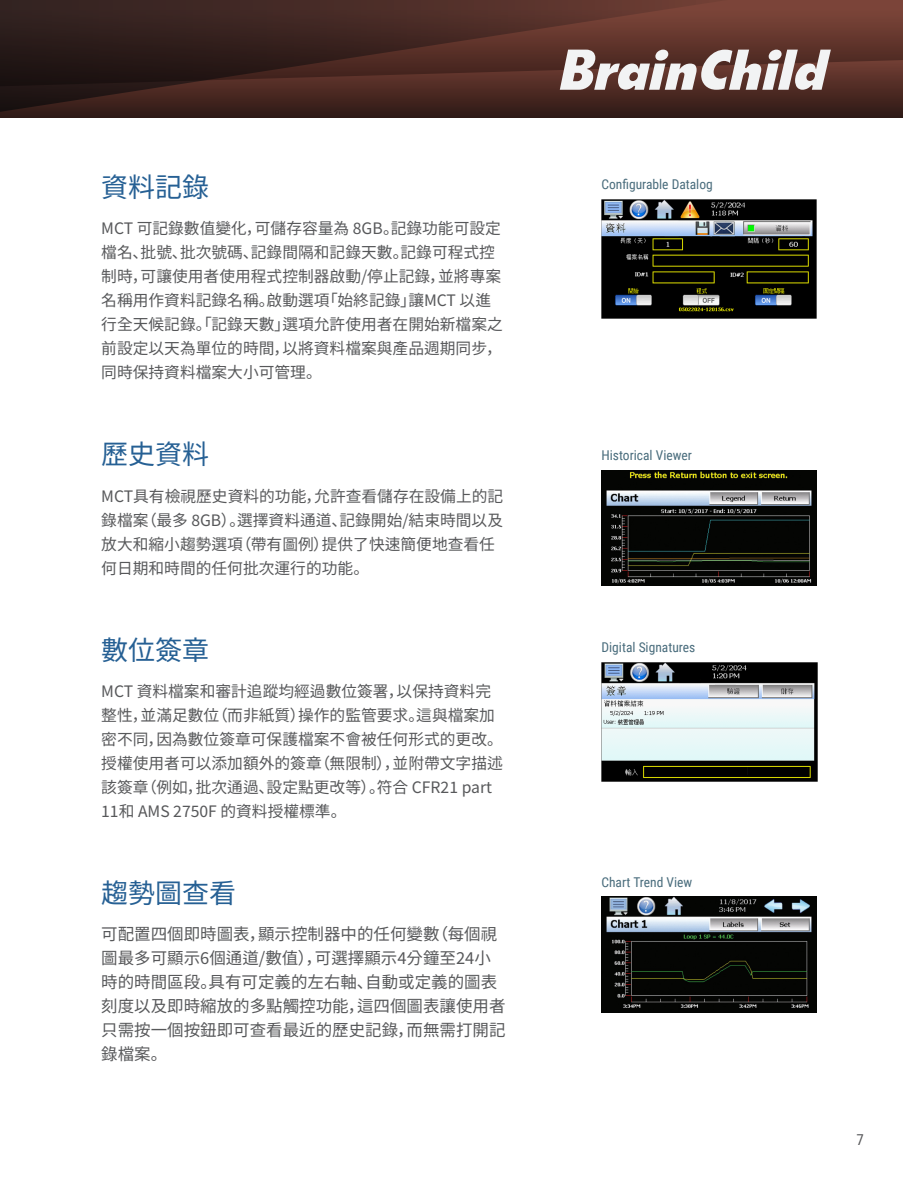
<style>
.page{position:relative;width:918px;height:1188px;background:#fff}
.page>*{position:absolute;margin:0;border:0;box-sizing:border-box;transform-origin:0 0}
.head_1{font:27px "Noto Sans CJ Kkr";color:#266094}
.t1{font:16.5px/24px "Noto Sans CJ Kkr";color:#57585a}
.t2{font:15.75px/24px "Noto Sans CJ Kkr";color:#57585a}
.Page_Number{font:15px "Roboto Condensed";color:#57585a}
.Image_Caption{font:13.5px "Roboto Condensed";color:#496c7c}
</style>
<div class="page">
<div style="left:0;top:0;width:903px;height:118px;background:#311c18"></div>
<svg style="left:0;top:0;width:903px;height:112px"></svg>
<svg style="left:560px;top:50px;width:271px;height:40px;background:#ab9a97"></svg>
<img style="left:601px;top:470px;width:216px;height:116px">
<img style="left:601px;top:897px;width:216px;height:116px">
<img style="left:602px;top:199px;width:215px;height:119px">
<img style="left:602px;top:663px;width:216px;height:119px">
<p class="head_1" style="left:101px;top:172px;width:109px">資料記錄</p>
<p class="t2" style="left:101px;top:217px;width:403px">MCT 可記錄數值變化，可儲存容量為 8GB。記錄功能可設定檔名、批號、批次號碼、記錄間隔和記錄天數。記錄可程式控制時，可讓使用者使用程式控制器啟動/停止記錄，並將專案名稱用作資料記錄名稱。啟動選項「始終記錄」讓MCT 以進行全天候記錄。「記錄天數」選項允許使用者在開始新檔案之前設定以天為單位的時間，以將資料檔案與產品週期同步，同時保持資料檔案大小可管理。</p>
<p class="head_1" style="left:101px;top:439px;width:109px">歷史資料</p>
<p class="t2" style="left:101px;top:484px;width:404px">MCT具有檢視歷史資料的功能，允許查看儲存在設備上的記錄檔案（最多 8GB）。選擇資料通道、記錄開始/結束時間以及放大和縮小趨勢選項（帶有圖例）提供了快速簡便地查看任何日期和時間的任何批次運行的功能。</p>
<p class="head_1" style="left:101px;top:634px;width:109px">數位簽章</p>
<p class="t2" style="left:101px;top:680px;width:403px">MCT 資料檔案和審計追蹤均經過數位簽署，以保持資料完整性，並滿足數位（而非紙質）操作的監管要求。這與檔案加密不同，因為數位簽章可保護檔案不會被任何形式的更改。授權使用者可以添加額外的簽章（無限制），並附帶文字描述該簽章（例如，批次通過、設定點更改等）。符合 CFR21 part<br>11和 AMS 2750F 的資料授權標準。</p>
<p class="head_1" style="left:101px;top:878px;width:136px">趨勢圖查看</p>
<p class="t1" style="left:101px;top:923px;width:406px">可配置四個即時圖表，顯示控制器中的任何變數（每個視圖最多可顯示6個通道/數值），可選擇顯示4分鐘至24小時的時間區段。具有可定義的左右軸、自動或定義的圖表刻度以及即時縮放的多點觸控功能，這四個圖表讓使用者只需按一個按鈕即可查看最近的歷史記錄，而無需打開記錄檔案。</p>
<p class="Image_Caption" style="left:601px;top:174px;width:113px">Configurable Datalog</p>
<p class="Image_Caption" style="left:601px;top:446px;width:92px">Historical Viewer</p>
<p class="Image_Caption" style="left:601px;top:638px;width:95px">Digital Signatures</p>
<p class="Image_Caption" style="left:601px;top:872px;width:92px">Chart Trend View</p>
<p class="Page_Number" style="left:857px;top:1129px;width:9px">7</p>
</div>
